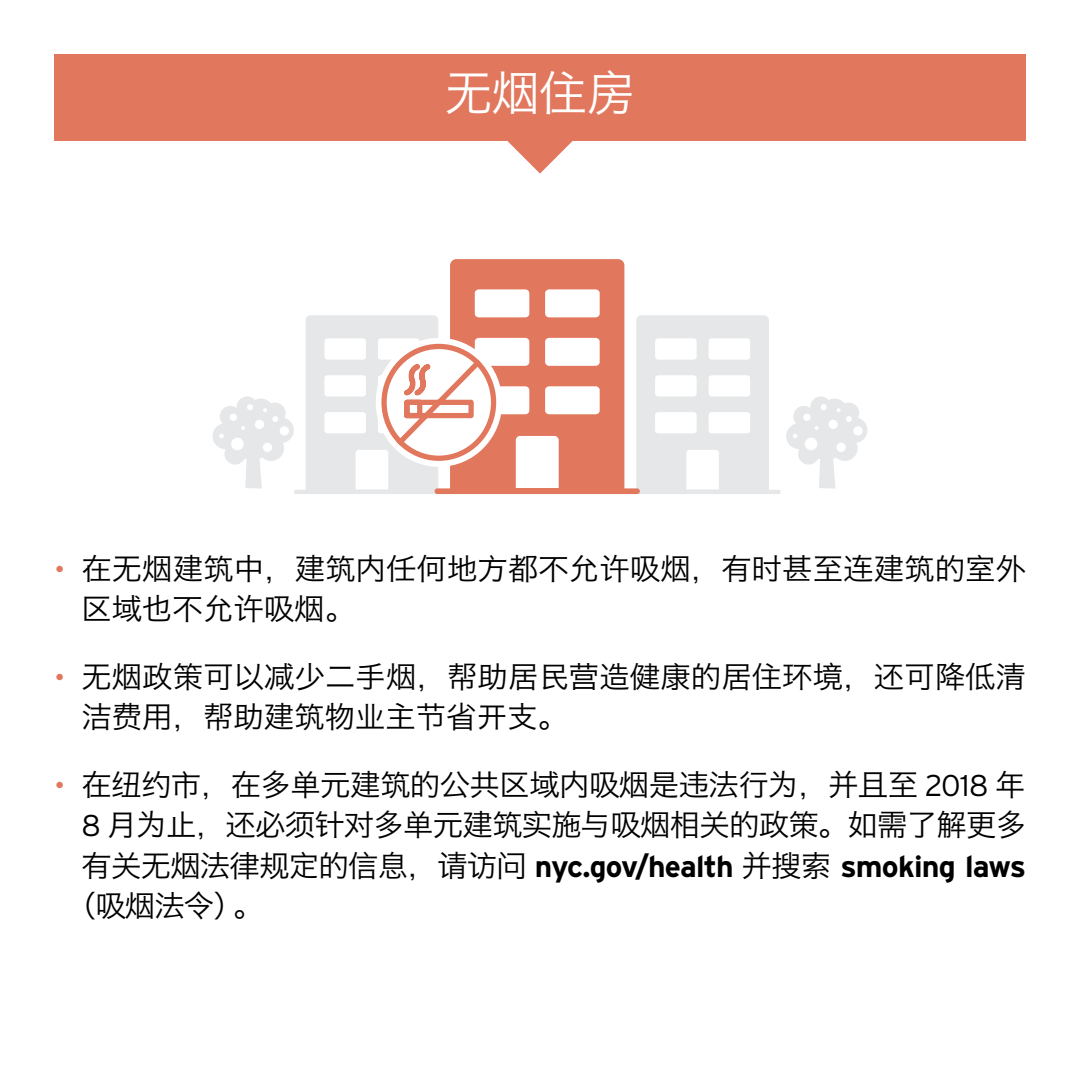
<style>
.page{position:relative;width:1080px;height:1080px;background:#fff}
.page>*{position:absolute;margin:0;border:0;box-sizing:border-box;transform-origin:0 0}
.t1{font:48px "Hiragino Sans GB W3";color:#fff}
.t2{font:30px/40.5px "Hiragino Sans GB W3";color:#000}
.t3{font:30px/40.5px "Hiragino Sans GB W3";letter-spacing:-.025em;color:#000;text-align:right}
.t4{font:700 30px "Interstate";letter-spacing:-.025em;color:#000}
.s1{font-family:"Interstate";font-weight:300;color:#e1775d}
.s2{font-family:"Interstate";font-weight:300}
.s3{font-family:"Hiragino Sans GB W3";font-weight:400}
</style>
<div class="page">
<svg style="left:461px;top:140px;width:158px;height:34px"></svg>
<div style="left:54px;top:54px;width:972px;height:86px;background:#e1775d"></div>
<div style="left:450px;top:259px;width:175px;height:235px;background:#e1775d"></div>
<div style="left:545px;top:289px;width:55px;height:28px;background:#fff;border-radius:4px"></div>
<div style="left:475px;top:289px;width:54px;height:28px;background:#fff;border-radius:4px"></div>
<div style="left:545px;top:338px;width:55px;height:28px;background:#fff;border-radius:4px"></div>
<div style="left:475px;top:338px;width:54px;height:28px;background:#fff;border-radius:4px"></div>
<div style="left:545px;top:386px;width:55px;height:28px;background:#fff;border-radius:4px"></div>
<div style="left:475px;top:386px;width:54px;height:28px;background:#fff;border-radius:4px"></div>
<svg style="left:516px;top:436px;width:43px;height:52px"></svg>
<svg style="left:625px;top:315px;width:243px;height:179px"></svg>
<svg style="left:212px;top:315px;width:287px;height:179px"></svg>
<h1 class="t1" style="left:445px;top:63px;width:192px">无烟住房</h1>
<p class="t2" style="left:81px;top:547px;width:946px;text-indent:-27px"><span class="s1">•</span> 在无烟建筑中，建筑内任何地方都不允许吸烟，有时甚至连建筑的室外区域也不允许吸烟。</p>
<p class="t2" style="left:81px;top:655px;width:946px;text-indent:-27px"><span class="s1">•</span> 无烟政策可以减少二手烟，帮助居民营造健康的居住环境，还可降低清洁费用，帮助建筑物业主节省开支。</p>
<p class="t3" style="left:54px;top:763px;width:974px"><span class="s1">•</span> 在纽约市，在多单元建筑的公共区域内吸烟是违法行为，并且至 <span class="s2">2018</span> 年<br><span class="s2">8</span> 月为止，还必须针对多单元建筑实施与吸烟相关的政策。如需了解更多</p>
<p class="t4" style="left:81px;top:849px;width:946px"><span class="s3">有关无烟法律规定的信息，请访问</span> nyc.gov/health <span class="s3">并搜索</span> smoking laws</p>
<p class="t2" style="left:66px;top:885px;width:199px">（吸烟法令）。</p>
</div>
